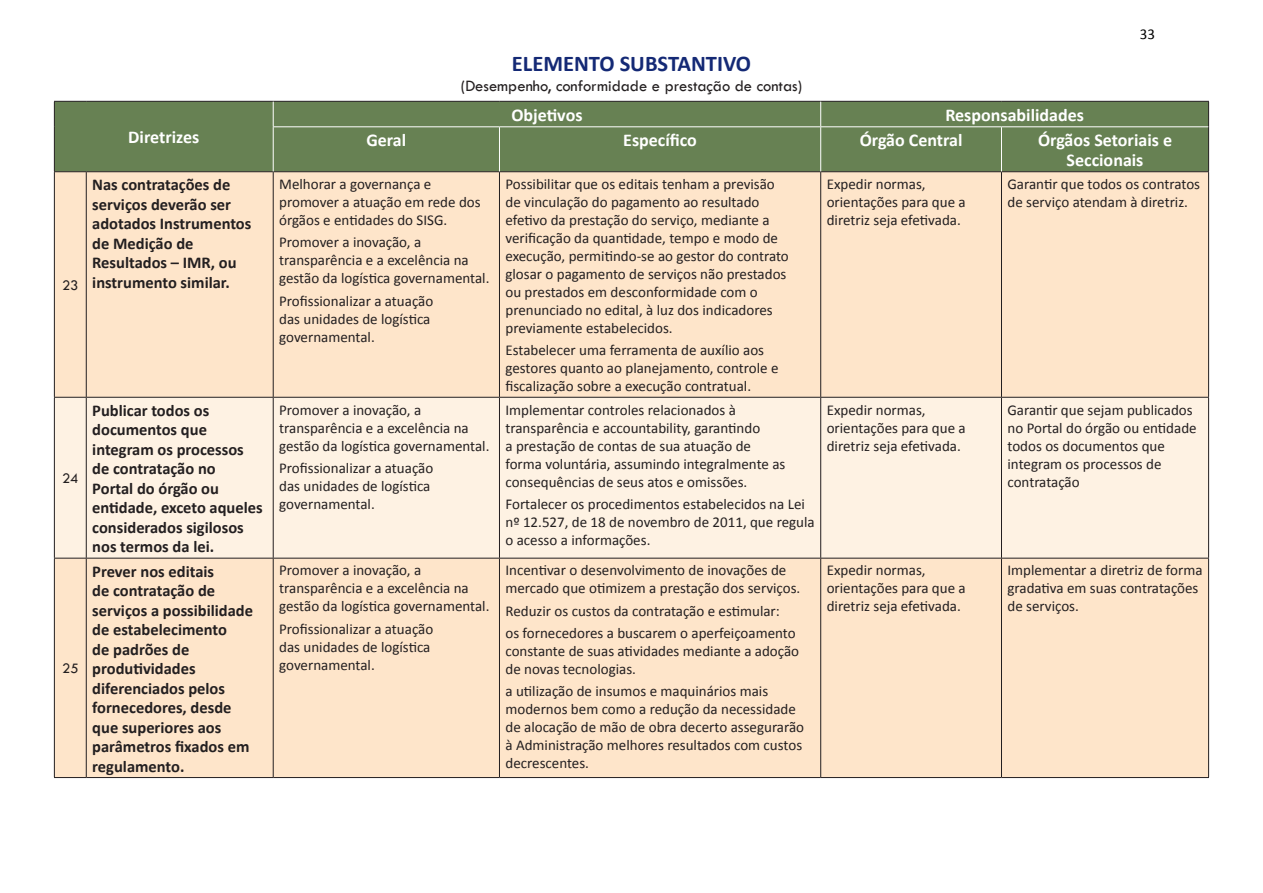
<style>
.page{position:relative;width:1263px;height:893px;background:#fff}
.page>*{position:absolute;margin:0;border:0;box-sizing:border-box;transform-origin:0 0}
.z_TABELA_TÍTULO_GD_S{font:700 22.5px "Calibri";color:#142975}
.z_TABELA_TÍTULO_12{font:700 18px/19.4px "Calibri";color:#fff;text-align:center}
.z_TABELA_TEXTO_BOLD{font:700 16.5px/19.5px "Calibri";color:#231f20}
.z_TABELA_TÍTULO_SUB{font:16.5px "Tw Cen";color:#231f20}
.z_TABELA_TEXTO{font:15px/18px "Calibri";color:#231f20}
.z_TABELA__NÚMERO{font:15px "Tw Cen";color:#231f20}
.t1{font:15px "Calibri";color:#000}
</style>
<div class="page">
<div style="left:55px;top:102px;width:1153px;height:69px;background:#678153"></div>
<div style="left:55px;top:172px;width:1153px;height:605px;background:#fee5ca"></div>
<div style="left:55px;top:398px;width:1153px;height:160px;background:#fef2e3"></div>
<hr style="left:54px;top:172px;width:1px;height:225px;background:#231f20">
<hr style="left:86px;top:172px;width:1px;height:225px;background:#231f20">
<hr style="left:273px;top:172px;width:1px;height:225px;background:#231f20">
<hr style="left:499px;top:172px;width:1px;height:225px;background:#231f20">
<hr style="left:820px;top:172px;width:1px;height:225px;background:#231f20">
<hr style="left:1001px;top:172px;width:1px;height:225px;background:#231f20">
<hr style="left:1208px;top:172px;width:1px;height:225px;background:#231f20">
<hr style="left:54px;top:397px;width:32px;height:1px;background:#231f20">
<hr style="left:54px;top:398px;width:1px;height:160px;background:#231f20">
<hr style="left:86px;top:397px;width:187px;height:1px;background:#231f20">
<hr style="left:86px;top:398px;width:1px;height:160px;background:#231f20">
<hr style="left:273px;top:397px;width:226px;height:1px;background:#231f20">
<hr style="left:273px;top:398px;width:1px;height:160px;background:#231f20">
<hr style="left:499px;top:397px;width:322px;height:1px;background:#231f20">
<hr style="left:499px;top:398px;width:1px;height:160px;background:#231f20">
<hr style="left:821px;top:397px;width:180px;height:1px;background:#231f20">
<hr style="left:820px;top:398px;width:1px;height:160px;background:#231f20">
<hr style="left:1001px;top:397px;width:208px;height:1px;background:#231f20">
<hr style="left:1001px;top:398px;width:1px;height:160px;background:#231f20">
<hr style="left:1208px;top:398px;width:1px;height:160px;background:#231f20">
<hr style="left:54px;top:558px;width:32px;height:1px;background:#231f20">
<hr style="left:54px;top:558px;width:1px;height:219px;background:#231f20">
<hr style="left:86px;top:558px;width:187px;height:1px;background:#231f20">
<hr style="left:86px;top:558px;width:1px;height:219px;background:#231f20">
<hr style="left:273px;top:558px;width:226px;height:1px;background:#231f20">
<hr style="left:273px;top:558px;width:1px;height:219px;background:#231f20">
<hr style="left:499px;top:558px;width:322px;height:1px;background:#231f20">
<hr style="left:499px;top:558px;width:1px;height:219px;background:#231f20">
<hr style="left:821px;top:558px;width:180px;height:1px;background:#231f20">
<hr style="left:820px;top:558px;width:1px;height:219px;background:#231f20">
<hr style="left:1001px;top:558px;width:208px;height:1px;background:#231f20">
<hr style="left:1001px;top:558px;width:1px;height:219px;background:#231f20">
<hr style="left:1208px;top:558px;width:1px;height:219px;background:#231f20">
<hr style="left:54px;top:777px;width:32px;height:1px;background:#231f20">
<hr style="left:86px;top:777px;width:187px;height:1px;background:#231f20">
<hr style="left:273px;top:777px;width:226px;height:1px;background:#231f20">
<hr style="left:499px;top:777px;width:322px;height:1px;background:#231f20">
<hr style="left:821px;top:777px;width:180px;height:1px;background:#231f20">
<hr style="left:1001px;top:777px;width:208px;height:1px;background:#231f20">
<hr style="left:54px;top:101px;width:32px;height:1px;background:#231f20">
<svg style="left:54px;top:102px;width:1px;height:25px"></svg>
<hr style="left:86px;top:101px;width:187px;height:1px;background:#231f20">
<hr style="left:54px;top:127px;width:1px;height:44px;background:#231f20">
<hr style="left:54px;top:171px;width:32px;height:1px;background:#231f20">
<hr style="left:86px;top:171px;width:187px;height:1px;background:#231f20">
<hr style="left:273px;top:101px;width:226px;height:1px;background:#231f20">
<hr style="left:499px;top:101px;width:322px;height:1px;background:#231f20">
<hr style="left:821px;top:101px;width:180px;height:1px;background:#231f20">
<hr style="left:1001px;top:101px;width:208px;height:1px;background:#231f20">
<svg style="left:1208px;top:102px;width:1px;height:25px"></svg>
<hr style="left:1208px;top:127px;width:1px;height:44px;background:#231f20">
<hr style="left:273px;top:171px;width:226px;height:1px;background:#231f20">
<hr style="left:499px;top:171px;width:322px;height:1px;background:#231f20">
<hr style="left:821px;top:171px;width:180px;height:1px;background:#231f20">
<hr style="left:1001px;top:171px;width:208px;height:1px;background:#231f20">
<svg style="left:273px;top:102px;width:1px;height:24px"></svg>
<svg style="left:820px;top:102px;width:1px;height:24px"></svg>
<hr style="left:273px;top:126px;width:226px;height:1px;background:#fff">
<hr style="left:273px;top:127px;width:1px;height:44px;background:#fff">
<hr style="left:499px;top:126px;width:322px;height:1px;background:#fff">
<hr style="left:499px;top:127px;width:1px;height:44px;background:#fff">
<hr style="left:821px;top:126px;width:180px;height:1px;background:#fff">
<hr style="left:820px;top:127px;width:1px;height:44px;background:#fff">
<hr style="left:1001px;top:126px;width:207px;height:1px;background:#fff">
<hr style="left:1001px;top:127px;width:1px;height:44px;background:#fff">
<p class="z_TABELA__NÚMERO" style="left:62px;top:276px;width:18px">23</p>
<p class="z_TABELA__NÚMERO" style="left:62px;top:469px;width:18px">24</p>
<p class="z_TABELA__NÚMERO" style="left:62px;top:659px;width:18px">25</p>
<p class="z_TABELA_TÍTULO_12" style="left:128px;top:128px;width:73px">Diretrizes</p>
<p class="z_TABELA_TÍTULO_GD_S" style="left:512px;top:49px;width:241px">ELEMENTO SUBSTANTIVO</p>
<p class="z_TABELA_TÍTULO_SUB" style="left:461px;top:76px;width:343px">(Desempenho, conformidade e prestação de contas)</p>
<p class="z_TABELA_TÍTULO_12" style="left:511px;top:105px;width:73px">Objetivos</p>
<p class="z_TABELA_TÍTULO_12" style="left:945px;top:105px;width:140px">Responsabilidades</p>
<p class="t1" style="left:1140px;top:24px;width:17px">33</p>
<p class="z_TABELA_TÍTULO_12" style="left:366px;top:131px;width:41px">Geral</p>
<p class="z_TABELA_TÍTULO_12" style="left:623px;top:131px;width:75px">Específico</p>
<p class="z_TABELA_TÍTULO_12" style="left:860px;top:131px;width:104px">Órgão Central</p>
<p class="z_TABELA_TÍTULO_12" style="left:1038px;top:131px;width:136px">Órgãos Setoriais e<br>Seccionais</p>
<p class="z_TABELA_TEXTO_BOLD" style="left:92px;top:175px;width:161px">Nas contratações de serviços deverão ser adotados Instrumentos de Medição de<br>Resultados – IMR, ou instrumento similar.</p>
<p class="z_TABELA_TEXTO" style="left:279px;top:175px;width:203px">Melhorar a governança e promover a atuação em rede dos órgãos e entidades do SISG.</p>
<p class="z_TABELA_TEXTO" style="left:279px;top:233px;width:212px">Promover a inovação, a transparência e a excelência na gestão da logística governamental.</p>
<p class="z_TABELA_TEXTO" style="left:279px;top:292px;width:156px">Profissionalizar a atuação das unidades de logística governamental.</p>
<p class="z_TABELA_TEXTO_BOLD" style="left:92px;top:400px;width:172px">Publicar todos os documentos que integram os processos de contratação no<br>Portal do órgão ou entidade, exceto aqueles considerados sigilosos nos termos da lei.</p>
<p class="z_TABELA_TEXTO" style="left:279px;top:401px;width:212px">Promover a inovação, a transparência e a excelência na gestão da logística governamental.</p>
<p class="z_TABELA_TEXTO" style="left:279px;top:459px;width:156px">Profissionalizar a atuação das unidades de logística governamental.</p>
<p class="z_TABELA_TEXTO_BOLD" style="left:92px;top:561px;width:162px">Prever nos editais<br>de contratação de serviços a possibilidade de estabelecimento<br>de padrões de produtividades diferenciados pelos fornecedores, desde que superiores aos parâmetros fixados em regulamento.</p>
<p class="z_TABELA_TEXTO" style="left:279px;top:561px;width:212px">Promover a inovação, a transparência e a excelência na gestão da logística governamental.</p>
<p class="z_TABELA_TEXTO" style="left:279px;top:620px;width:156px">Profissionalizar a atuação das unidades de logística governamental.</p>
<p class="z_TABELA_TEXTO" style="left:505px;top:175px;width:285px">Possibilitar que os editais tenham a previsão de vinculação do pagamento ao resultado efetivo da prestação do serviço, mediante a verificação da quantidade, tempo e modo de execução, permitindo-se ao gestor do contrato glosar o pagamento de serviços não prestados ou prestados em desconformidade com o prenunciado no edital, à luz dos indicadores previamente estabelecidos.</p>
<p class="z_TABELA_TEXTO" style="left:505px;top:341px;width:275px">Estabelecer uma ferramenta de auxílio aos gestores quanto ao planejamento, controle e fiscalização sobre a execução contratual.</p>
<p class="z_TABELA_TEXTO" style="left:505px;top:401px;width:281px">Implementar controles relacionados à transparência e accountability, garantindo<br>a prestação de contas de sua atuação de forma voluntária, assumindo integralmente as consequências de seus atos e omissões.</p>
<p class="z_TABELA_TEXTO" style="left:505px;top:495px;width:311px">Fortalecer os procedimentos estabelecidos na Lei nº 12.527, de 18 de novembro de 2011, que regula o acesso a informações.</p>
<p class="z_TABELA_TEXTO" style="left:505px;top:561px;width:296px">Incentivar o desenvolvimento de inovações de mercado que otimizem a prestação dos serviços.</p>
<p class="z_TABELA_TEXTO" style="left:505px;top:602px;width:276px">Reduzir os custos da contratação e estimular:</p>
<p class="z_TABELA_TEXTO" style="left:505px;top:624px;width:295px">os fornecedores a buscarem o aperfeiçoamento constante de suas atividades mediante a adoção de novas tecnologias.</p>
<p class="z_TABELA_TEXTO" style="left:505px;top:682px;width:300px">a utilização de insumos e maquinários mais modernos bem como a redução da necessidade de alocação de mão de obra decerto assegurarão à Administração melhores resultados com custos decrescentes.</p>
<p class="z_TABELA_TEXTO" style="left:827px;top:175px;width:141px">Expedir normas, orientações para que a diretriz seja efetivada.</p>
<p class="z_TABELA_TEXTO" style="left:1007px;top:175px;width:194px">Garantir que todos os contratos de serviço atendam à diretriz.</p>
<p class="z_TABELA_TEXTO" style="left:827px;top:401px;width:141px">Expedir normas, orientações para que a diretriz seja efetivada.</p>
<p class="z_TABELA_TEXTO" style="left:1007px;top:401px;width:191px">Garantir que sejam publicados no Portal do órgão ou entidade todos os documentos que integram os processos de contratação</p>
<p class="z_TABELA_TEXTO" style="left:827px;top:561px;width:141px">Expedir normas, orientações para que a diretriz seja efetivada.</p>
<p class="z_TABELA_TEXTO" style="left:1007px;top:561px;width:197px">Implementar a diretriz de forma gradativa em suas contratações de serviços.</p>
</div>
